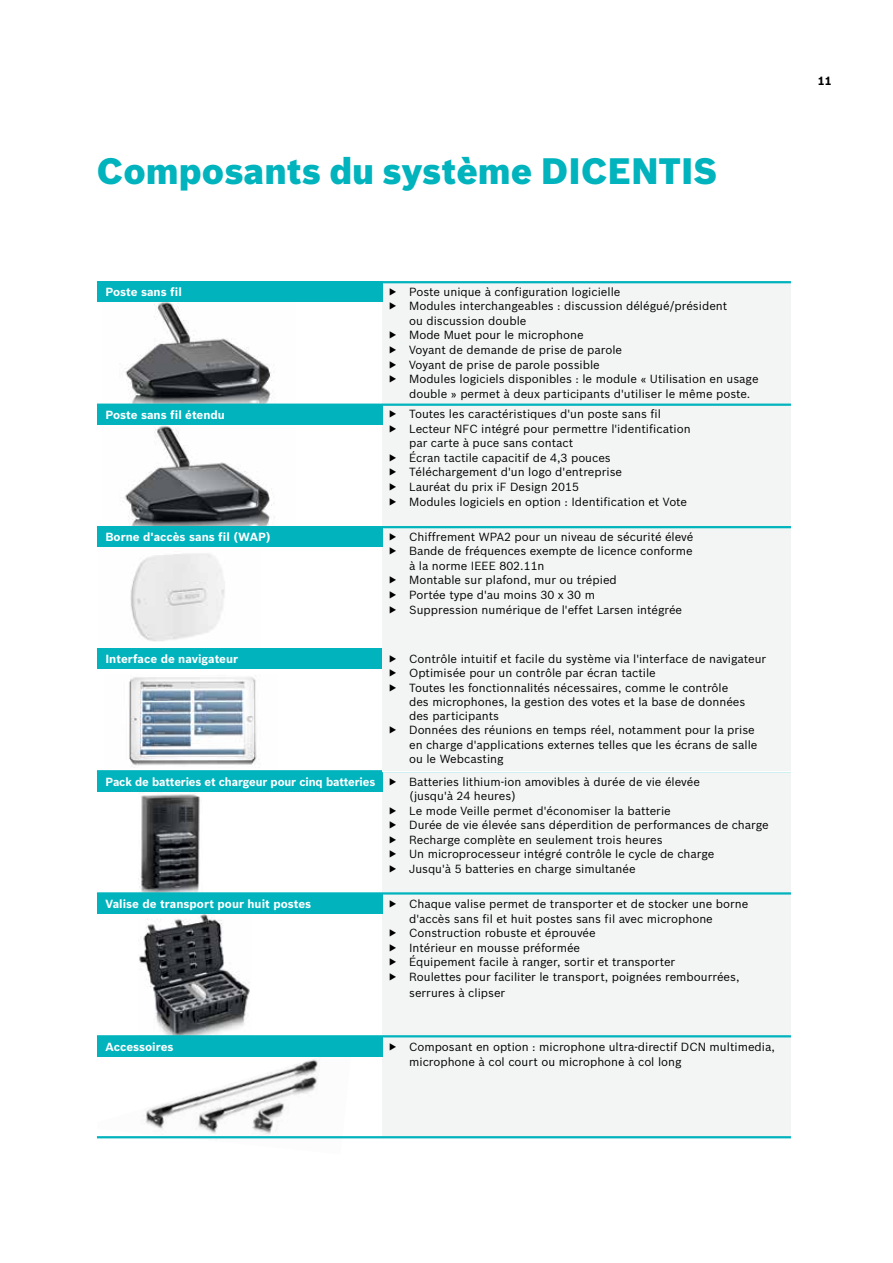
<style>
.page{position:relative;width:893px;height:1263px;background:#fff}
.page>*{position:absolute;margin:0;border:0;box-sizing:border-box;transform-origin:0 0}
.t1{font:900 36px "Bosch Sans";color:#00b3bd}
.t2{font:11.55px/14.5px "Bosch Sans";color:#000}
.t3{font:700 11.55px "Bosch Sans";color:#fff}
.t4{font:700 11.55px "Bosch Sans";color:#000}
</style>
<div class="page">
<img style="left:97px;top:1059px;width:254px;height:80px">
<img style="left:139px;top:914px;width:111px;height:121px">
<img style="left:138px;top:794px;width:62px;height:98px">
<img style="left:130px;top:553px;width:95px;height:88px">
<img style="left:102px;top:301px;width:194px;height:103px">
<img style="left:124px;top:425px;width:150px;height:101px">
<img style="left:129px;top:677px;width:128px;height:90px">
<div style="left:383px;top:281px;width:408px;height:123px;background:#f3f4f4"></div>
<div style="left:383px;top:404px;width:408px;height:123px;background:#f3f4f4"></div>
<div style="left:383px;top:526px;width:408px;height:123px;background:#f3f4f4"></div>
<div style="left:383px;top:771px;width:408px;height:124px;background:#f3f4f4"></div>
<div style="left:383px;top:893px;width:408px;height:146px;background:#f3f4f4"></div>
<div style="left:383px;top:1036px;width:408px;height:102px;background:#f3f4f4"></div>
<div style="left:97px;top:281px;width:286px;height:20px;background:#00b3bd"></div>
<div style="left:97px;top:404px;width:286px;height:21px;background:#00b3bd"></div>
<div style="left:97px;top:526px;width:286px;height:21px;background:#00b3bd"></div>
<div style="left:97px;top:648px;width:286px;height:21px;background:#00b3bd"></div>
<div style="left:97px;top:771px;width:286px;height:21px;background:#00b3bd"></div>
<div style="left:97px;top:893px;width:286px;height:21px;background:#00b3bd"></div>
<div style="left:97px;top:1036px;width:286px;height:21px;background:#00b3bd"></div>
<hr style="left:97px;top:1035px;width:694px;height:2px;background:#00b3bd">
<hr style="left:97px;top:1136px;width:694px;height:2px;background:#00b3bd">
<hr style="left:97px;top:892px;width:694px;height:2px;background:#00b3bd">
<hr style="left:97px;top:770px;width:694px;height:2px;background:#00b3bd">
<hr style="left:97px;top:526px;width:694px;height:2px;background:#00b3bd">
<hr style="left:97px;top:404px;width:694px;height:2px;background:#00b3bd">
<hr style="left:97px;top:281px;width:694px;height:2px;background:#00b3bd">
<div style="left:383px;top:648px;width:408px;height:124px;background:#f3f4f4"></div>
<hr style="left:383px;top:771px;width:408px;height:1px;background:#fff">
<h1 class="t1" style="left:97px;top:144px;width:622px">Composants du système DICENTIS</h1>
<p class="t3" style="left:105px;top:283px;width:78px">Poste sans fil</p>
<p class="t3" style="left:105px;top:406px;width:121px">Poste sans fil étendu</p>
<p class="t3" style="left:105px;top:528px;width:167px">Borne d'accès sans fil (WAP)</p>
<p class="t2" style="left:389px;top:284px;width:233px">▶ Poste unique à configuration logicielle</p>
<p class="t2" style="left:389px;top:298px;width:340px">▶ Modules interchangeables : discussion délégué/président</p>
<p class="t2" style="left:409px;top:313px;width:119px">ou discussion double</p>
<p class="t2" style="left:389px;top:327px;width:196px">▶ Mode Muet pour le microphone</p>
<p class="t2" style="left:389px;top:342px;width:235px">▶ Voyant de demande de prise de parole</p>
<p class="t2" style="left:389px;top:356px;width:213px">▶ Voyant de prise de parole possible</p>
<p class="t2" style="left:389px;top:371px;width:371px">▶ Modules logiciels disponibles : le module « Utilisation en usage</p>
<p class="t2" style="left:409px;top:385px;width:343px">double » permet à deux participants d'utiliser le même poste.</p>
<p class="t2" style="left:389px;top:406px;width:274px">▶ Toutes les caractéristiques d'un poste sans fil</p>
<p class="t2" style="left:389px;top:421px;width:303px">▶ Lecteur NFC intégré pour permettre l'identification</p>
<p class="t2" style="left:409px;top:435px;width:166px">par carte à puce sans contact</p>
<p class="t2" style="left:389px;top:450px;width:224px">▶ Écran tactile capacitif de 4,3 pouces</p>
<p class="t2" style="left:389px;top:464px;width:235px">▶ Téléchargement d'un logo d'entreprise</p>
<p class="t2" style="left:389px;top:479px;width:192px">▶ Lauréat du prix iF Design 2015</p>
<p class="t2" style="left:389px;top:493px;width:300px">▶ Modules logiciels en option : Identification et Vote</p>
<p class="t2" style="left:389px;top:528px;width:306px">▶ Chiffrement WPA2 pour un niveau de sécurité élevé</p>
<p class="t2" style="left:389px;top:543px;width:305px">▶ Bande de fréquences exempte de licence conforme</p>
<p class="t2" style="left:409px;top:558px;width:137px">à la norme IEEE 802.11n</p>
<p class="t2" style="left:389px;top:572px;width:230px">▶ Montable sur plafond, mur ou trépied</p>
<p class="t2" style="left:389px;top:587px;width:208px">▶ Portée type d'au moins 30 x 30 m</p>
<p class="t2" style="left:389px;top:601px;width:295px">▶ Suppression numérique de l'effet Larsen intégrée</p>
<p class="t3" style="left:105px;top:650px;width:134px">Interface de navigateur</p>
<p class="t3" style="left:105px;top:773px;width:271px">Pack de batteries et chargeur pour cinq batteries</p>
<p class="t3" style="left:105px;top:895px;width:207px">Valise de transport pour huit postes</p>
<p class="t2" style="left:389px;top:651px;width:379px">▶ Contrôle intuitif et facile du système via l'interface de navigateur</p>
<p class="t2" style="left:389px;top:665px;width:269px">▶ Optimisée pour un contrôle par écran tactile</p>
<p class="t2" style="left:389px;top:679px;width:341px">▶ Toutes les fonctionnalités nécessaires, comme le contrôle</p>
<p class="t2" style="left:409px;top:694px;width:338px">des microphones, la gestion des votes et la base de données</p>
<p class="t2" style="left:409px;top:708px;width:91px">des participants</p>
<p class="t2" style="left:389px;top:722px;width:368px">▶ Données des réunions en temps réel, notamment pour la prise</p>
<p class="t2" style="left:409px;top:736px;width:350px">en charge d'applications externes telles que les écrans de salle</p>
<p class="t2" style="left:409px;top:751px;width:96px">ou le Webcasting</p>
<p class="t2" style="left:389px;top:773px;width:313px">▶ Batteries lithium-ion amovibles à durée de vie élevée</p>
<p class="t2" style="left:409px;top:788px;width:109px">(jusqu'à 24 heures)</p>
<p class="t2" style="left:389px;top:802px;width:284px">▶ Le mode Veille permet d'économiser la batterie</p>
<p class="t2" style="left:389px;top:817px;width:382px">▶ Durée de vie élevée sans déperdition de performances de charge</p>
<p class="t2" style="left:389px;top:832px;width:275px">▶ Recharge complète en seulement trois heures</p>
<p class="t2" style="left:389px;top:846px;width:327px">▶ Un microprocesseur intégré contrôle le cycle de charge</p>
<p class="t2" style="left:389px;top:861px;width:248px">▶ Jusqu'à 5 batteries en charge simultanée</p>
<p class="t2" style="left:389px;top:896px;width:361px">▶ Chaque valise permet de transporter et de stocker une borne</p>
<p class="t2" style="left:409px;top:910px;width:305px">d'accès sans fil et huit postes sans fil avec microphone</p>
<p class="t2" style="left:389px;top:925px;width:209px">▶ Construction robuste et éprouvée</p>
<p class="t2" style="left:389px;top:939px;width:193px">▶ Intérieur en mousse préformée</p>
<p class="t2" style="left:389px;top:954px;width:288px">▶ Équipement facile à ranger, sortir et transporter</p>
<p class="t2" style="left:389px;top:969px;width:352px">▶ Roulettes pour faciliter le transport, poignées rembourrées,</p>
<p class="t2" style="left:409px;top:985px;width:98px">serrures à clipser</p>
<p class="t3" style="left:105px;top:1038px;width:70px">Accessoires</p>
<p class="t2" style="left:409px;top:1039px;width:367px;text-indent:-20px">▶ Composant en option : microphone ultra-directif DCN multimedia, microphone à col court ou microphone à col long</p>
<p class="t4" style="left:818px;top:72px;width:15px">11</p>
</div>
